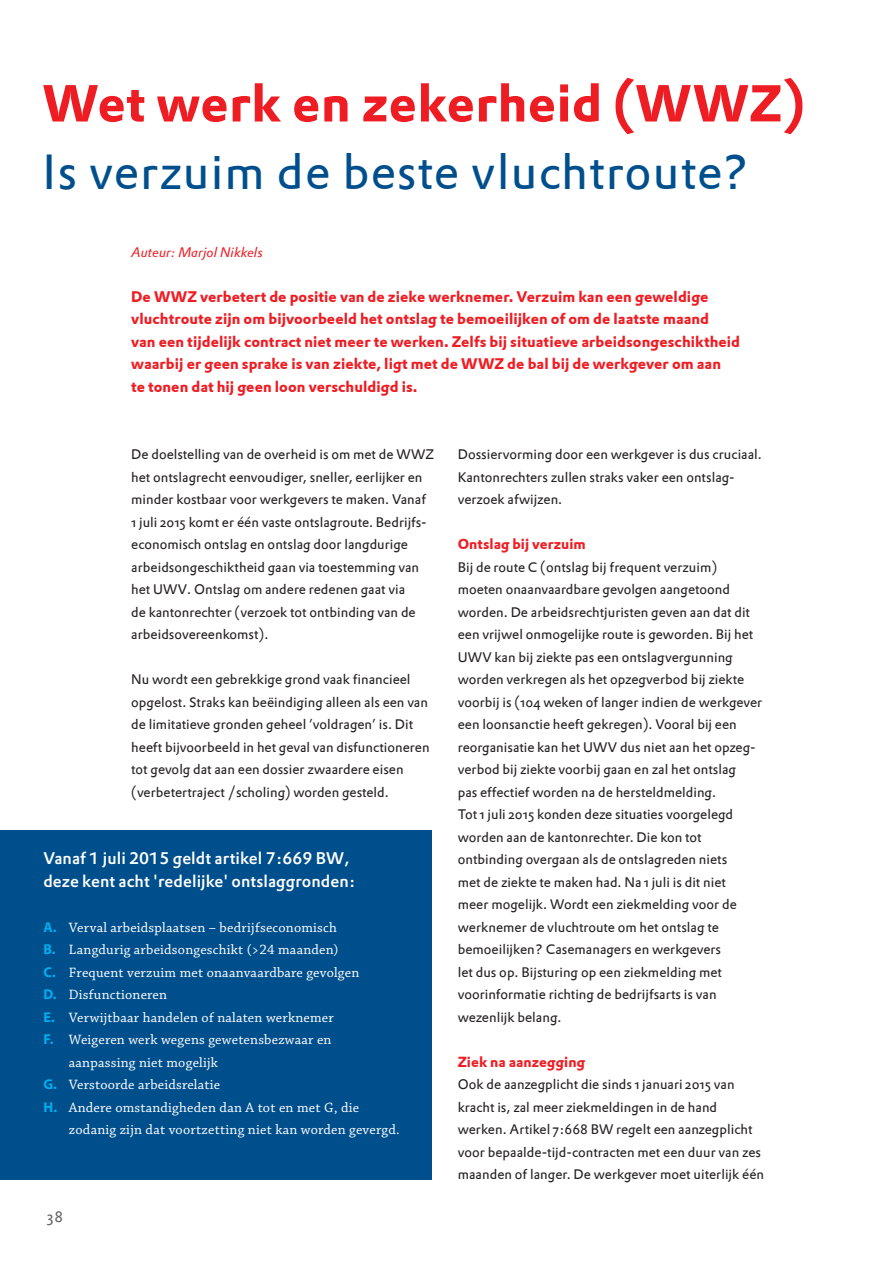
<style>
.page{position:relative;width:893px;height:1263px;background:#fff}
.page>*{position:absolute;margin:0;border:0;box-sizing:border-box;transform-origin:0 0}
.kop_42_bold{font:700 51px "DTL Prokyon ST";letter-spacing:.01em;color:#ee1d23}
.kop_42_bold-2{font:48px "DTL Prokyon ST";letter-spacing:.025em;color:#004f8d}
.tussenkopje{font:500 16.5px "DTL Prokyon TOT";letter-spacing:.005em;color:#fff}
.intro{font:700 15px/22.5px "DTL Prokyon ST";letter-spacing:.005em;color:#ee1d23}
.t1{font:15px "DTL Prokyon ST";color:#636366}
.Kader_plat_Chaparral{font:14.25px/22.5px "Chaparral Pro";letter-spacing:.015em;color:#fff}
.tussenkopje-2{font:700 14.25px "DTL Prokyon ST";letter-spacing:.005em;color:#ee1d23}
.plat{font:13.5px/22.5px "DTL Prokyon ST";letter-spacing:.005em;color:#231f20}
.fotobijschrift{font:italic 13.5px "DTL Prokyon ST";letter-spacing:.005em;color:#ee1d23}
.s1{font-family:"Myriad Pro";font-weight:700;color:#00aeef}
</style>
<div class="page">
<div style="left:0;top:830px;width:431px;height:349px;background:#004f8d"></div>
<p class="kop_42_bold" style="left:43px;top:70px;width:764px">Wet werk en zekerheid (WWZ)</p>
<p class="kop_42_bold-2" style="left:43px;top:141px;width:709px">Is verzuim de beste vluchtroute?</p>
<p class="fotobijschrift" style="left:131px;top:243px;width:133px">Auteur: Marjol Nikkels</p>
<p class="intro" style="left:131px;top:285px;width:610px">De WWZ verbetert de positie van de zieke werknemer. Verzuim kan een geweldige vluchtroute zijn om bijvoorbeeld het ontslag te bemoeilijken of om de laatste maand<br>van een tijdelijk contract niet meer te werken. Zelfs bij situatieve arbeidsongeschiktheid waarbij er geen sprake is van ziekte, ligt met de WWZ de bal bij de werkgever om aan<br>te tonen dat hij geen loon verschuldigd is.</p>
<p class="plat" style="left:131px;top:443px;width:304px">De doelstelling van de overheid is om met de WWZ het ontslagrecht eenvoudiger, sneller, eerlijker en minder kostbaar voor werkgevers te maken. Vanaf 1 juli 2015 komt er één vaste ontslagroute. Bedrijfs&shy;economisch ontslag en ontslag door langdurige arbeidsongeschiktheid gaan via toestemming van het UWV. Ontslag om andere redenen gaat via<br>de kantonrechter (verzoek tot ontbinding van de arbeidsovereenkomst).</p>
<p class="plat" style="left:131px;top:668px;width:300px">Nu wordt een gebrekkige grond vaak financieel opgelost. Straks kan beëindiging alleen als een van de limitatieve gronden geheel ’voldragen’ is. Dit heeft bijvoorbeeld in het geval van disfunctioneren tot gevolg dat aan een dossier zwaardere eisen (verbetertraject /scholing) worden gesteld.</p>
<p class="tussenkopje" style="left:43px;top:847px;width:308px">Vanaf 1 juli 2015 geldt artikel 7:669 BW,</p>
<p class="tussenkopje" style="left:43px;top:870px;width:314px">deze kent acht 'redelijke' ontslaggronden:</p>
<p class="Kader_plat_Chaparral" style="left:43px;top:916px;width:295px"><span class="s1">A.</span> Verval arbeidsplaatsen – bedrijfseconomisch</p>
<p class="Kader_plat_Chaparral" style="left:43px;top:939px;width:297px"><span class="s1">B.</span> Langdurig arbeidsongeschikt (&gt;24 maanden)</p>
<p class="Kader_plat_Chaparral" style="left:43px;top:961px;width:317px"><span class="s1">C.</span> Frequent verzuim met onaanvaardbare gevolgen</p>
<p class="Kader_plat_Chaparral" style="left:43px;top:984px;width:125px"><span class="s1">D.</span> Disfunctioneren</p>
<p class="Kader_plat_Chaparral" style="left:43px;top:1006px;width:292px"><span class="s1">E.</span> Verwijtbaar handelen of nalaten werknemer</p>
<p class="Kader_plat_Chaparral" style="left:43px;top:1029px;width:290px"><span class="s1">F.</span> Weigeren werk wegens gewetensbezwaar en</p>
<p class="Kader_plat_Chaparral" style="left:69px;top:1051px;width:151px">aanpassing niet mogelijk</p>
<p class="Kader_plat_Chaparral" style="left:43px;top:1074px;width:178px"><span class="s1">G.</span> Verstoorde arbeidsrelatie</p>
<p class="Kader_plat_Chaparral" style="left:69px;top:1096px;width:332px;text-indent:-26px"><span class="s1">H.</span> Andere omstandigheden dan A tot en met G, die zodanig zijn dat voortzetting niet kan worden gevergd.</p>
<p class="t1" style="left:47px;top:1207px;width:18px">38</p>
<p class="plat" style="left:458px;top:443px;width:306px">Dossiervorming door een werkgever is dus cruciaal.<br>Kantonrechters zullen straks vaker een ontslag&shy;verzoek afwijzen.</p>
<p class="tussenkopje-2" style="left:458px;top:535px;width:130px">Ontslag bij verzuim</p>
<p class="plat" style="left:458px;top:555px;width:306px">Bij de route C (ontslag bij frequent verzuim) moeten onaanvaardbare gevolgen aangetoond worden. De arbeidsrechtjuristen geven aan dat dit een vrijwel onmogelijke route is geworden. Bij het UWV kan bij ziekte pas een ontslagvergunning worden verkregen als het opzegverbod bij ziekte voorbij is (104 weken of langer indien de werkgever een loonsanctie heeft gekregen). Vooral bij een reorganisatie kan het UWV dus niet aan het opzeg-</p>
<p class="plat" style="left:458px;top:758px;width:280px">verbod bij ziekte voorbij gaan en zal het ontslag</p>
<p class="plat" style="left:458px;top:780px;width:260px">pas effectief worden na de hersteldmelding.</p>
<p class="plat" style="left:458px;top:803px;width:281px">Tot 1 juli 2015 konden deze situaties voorgelegd worden aan de kantonrechter. Die kon tot ontbinding overgaan als de ontslagreden niets met de ziekte te maken had. Na 1 juli is dit niet meer mogelijk. Wordt een ziekmelding voor de werknemer de vluchtroute om het ontslag te bemoeilijken? Casemanagers en werkgevers let dus op. Bijsturing op een ziekmelding met voorinformatie richting de bedrijfsarts is van wezenlijk belang.</p>
<p class="tussenkopje-2" style="left:458px;top:1052px;width:129px">Ziek na aanzegging</p>
<p class="plat" style="left:458px;top:1073px;width:308px">Ook de aanzegplicht die sinds 1 januari 2015 van kracht is, zal meer ziekmeldingen in de hand werken. Artikel 7:668 BW regelt een aanzegplicht voor bepaalde-tijd-contracten met een duur van zes maanden of langer. De werkgever moet uiterlijk één</p>
</div>
